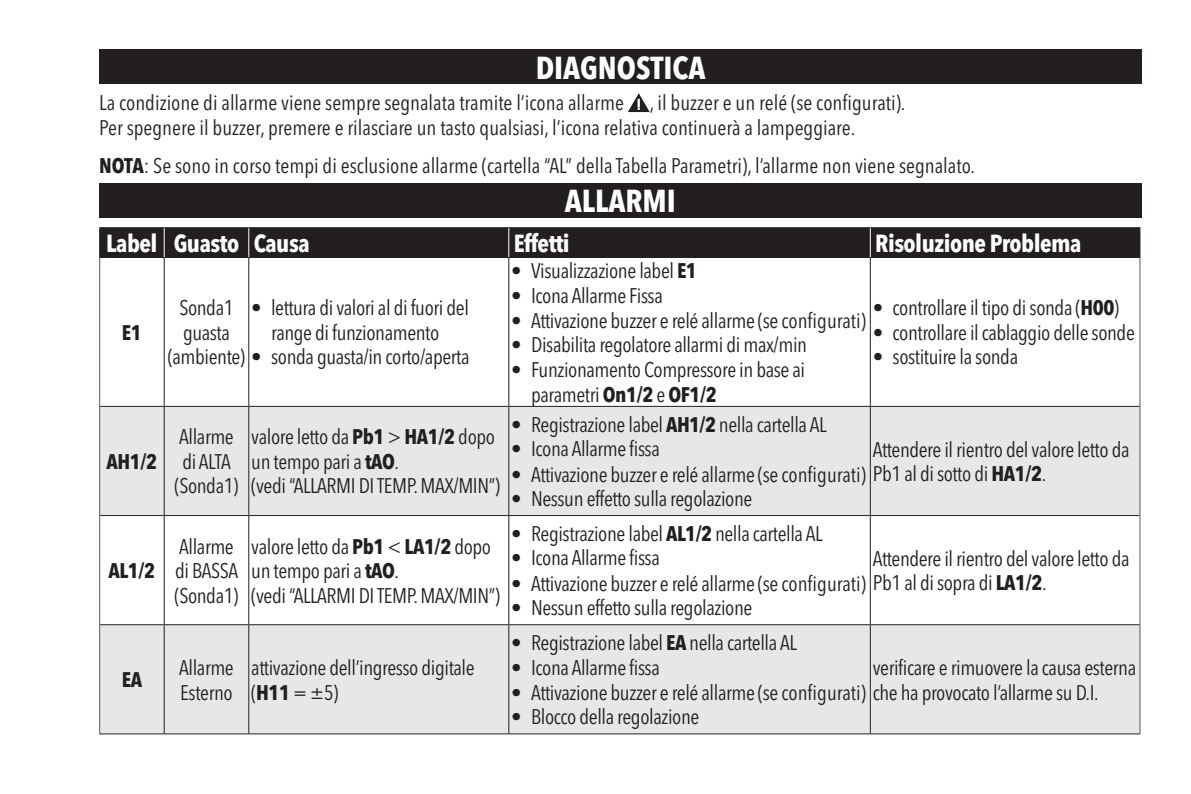
<style>
.page{position:relative;width:1191px;height:794px;background:#fff}
.page>*{position:absolute;margin:0;border:0;box-sizing:border-box;transform-origin:0 0}
.t1{font:700 condensed 31.5px "Avenir Next LT Pro";color:#fff}
.t2{font:700 condensed 24.5px "Avenir Next LT Pro";letter-spacing:-.02em;color:#fff}
.Texto_con_parrafo{font:condensed 21px/24.5px "Avenir Next LT Pro";letter-spacing:-.02em;color:#231f20}
.Texto_con_parrafo-2{font:condensed 21px "Avenir Next LT Pro";color:#231f20}
.t3{font:700 condensed 21px "Avenir Next LT Pro";letter-spacing:-.02em;color:#231f20}
.s1{font-weight:700}
</style>
<div class="page">
<div style="left:99px;top:50px;width:1042px;height:34px;background:#231f20"></div>
<svg style="left:628px;top:93px;width:21px;height:19px"></svg>
<div style="left:99px;top:183px;width:1042px;height:34px;background:#231f20"></div>
<svg style="left:100px;top:407px;width:1039px;height:326px;fill:#e6e7e9"></svg>
<hr style="left:99px;top:258px;width:1px;height:148px;background:#57585a">
<hr style="left:1139px;top:258px;width:1px;height:148px;background:#57585a">
<hr style="left:99px;top:406px;width:1px;height:109px;background:#57585a">
<hr style="left:1139px;top:406px;width:1px;height:109px;background:#57585a">
<hr style="left:99px;top:515px;width:1px;height:110px;background:#57585a">
<hr style="left:1139px;top:515px;width:1px;height:110px;background:#57585a">
<hr style="left:99px;top:625px;width:1px;height:108px;background:#57585a">
<hr style="left:1139px;top:625px;width:1px;height:108px;background:#57585a">
<hr style="left:164px;top:258px;width:1px;height:148px;background:#231f20">
<hr style="left:248px;top:258px;width:1px;height:148px;background:#231f20">
<hr style="left:508px;top:258px;width:1px;height:148px;background:#231f20">
<hr style="left:869px;top:258px;width:2px;height:148px;background:#231f20">
<hr style="left:100px;top:406px;width:64px;height:1px;background:#231f20">
<hr style="left:164px;top:406px;width:85px;height:1px;background:#231f20">
<hr style="left:164px;top:407px;width:1px;height:108px;background:#231f20">
<hr style="left:249px;top:406px;width:260px;height:1px;background:#231f20">
<hr style="left:248px;top:407px;width:1px;height:108px;background:#231f20">
<hr style="left:509px;top:406px;width:361px;height:1px;background:#231f20">
<hr style="left:508px;top:407px;width:1px;height:108px;background:#231f20">
<hr style="left:870px;top:406px;width:269px;height:1px;background:#231f20">
<hr style="left:869px;top:407px;width:2px;height:108px;background:#231f20">
<hr style="left:100px;top:515px;width:64px;height:1px;background:#231f20">
<hr style="left:164px;top:515px;width:85px;height:1px;background:#231f20">
<hr style="left:164px;top:516px;width:1px;height:108px;background:#231f20">
<hr style="left:249px;top:515px;width:260px;height:1px;background:#231f20">
<hr style="left:248px;top:516px;width:1px;height:108px;background:#231f20">
<hr style="left:509px;top:515px;width:361px;height:1px;background:#231f20">
<hr style="left:508px;top:516px;width:1px;height:108px;background:#231f20">
<hr style="left:870px;top:515px;width:269px;height:1px;background:#231f20">
<hr style="left:869px;top:516px;width:2px;height:108px;background:#231f20">
<hr style="left:100px;top:624px;width:64px;height:1px;background:#231f20">
<hr style="left:164px;top:624px;width:85px;height:1px;background:#231f20">
<hr style="left:164px;top:625px;width:1px;height:108px;background:#231f20">
<hr style="left:249px;top:624px;width:260px;height:1px;background:#231f20">
<hr style="left:248px;top:625px;width:1px;height:108px;background:#231f20">
<hr style="left:509px;top:624px;width:361px;height:1px;background:#231f20">
<hr style="left:508px;top:625px;width:1px;height:108px;background:#231f20">
<hr style="left:870px;top:624px;width:269px;height:1px;background:#231f20">
<hr style="left:869px;top:625px;width:2px;height:108px;background:#231f20">
<hr style="left:99px;top:733px;width:65px;height:1px;background:#231f20">
<hr style="left:164px;top:733px;width:85px;height:1px;background:#231f20">
<hr style="left:249px;top:733px;width:260px;height:1px;background:#231f20">
<hr style="left:509px;top:733px;width:361px;height:1px;background:#231f20">
<hr style="left:870px;top:733px;width:270px;height:1px;background:#231f20">
<hr style="left:99px;top:227px;width:65px;height:1px;background:#231f20">
<hr style="left:164px;top:227px;width:85px;height:1px;background:#231f20">
<hr style="left:249px;top:227px;width:260px;height:1px;background:#231f20">
<hr style="left:509px;top:227px;width:361px;height:1px;background:#231f20">
<hr style="left:870px;top:227px;width:270px;height:1px;background:#231f20">
<hr style="left:99px;top:257px;width:65px;height:1px;background:#231f20">
<hr style="left:164px;top:257px;width:85px;height:1px;background:#231f20">
<hr style="left:249px;top:257px;width:260px;height:1px;background:#231f20">
<hr style="left:509px;top:257px;width:361px;height:1px;background:#231f20">
<hr style="left:870px;top:257px;width:270px;height:1px;background:#231f20">
<div style="left:99px;top:228px;width:1041px;height:29px;background:#231f20"></div>
<hr style="left:869px;top:228px;width:2px;height:29px;background:#fff">
<p class="t1" style="left:535px;top:49px;width:171px">DIAGNOSTICA</p>
<p class="Texto_con_parrafo-2" style="left:99px;top:90px;width:807px">La condizione di allarme viene sempre segnalata tramite l’icona allarme , il buzzer e un relé (se configurati).</p>
<p class="Texto_con_parrafo-2" style="left:99px;top:115px;width:757px">Per spegnere il buzzer, premere e rilasciare un tasto qualsiasi, l’icona relativa continuerà a lampeggiare.</p>
<p class="Texto_con_parrafo-2" style="left:99px;top:153px;width:877px"><span class="s1">NOTA</span>: Se sono in corso tempi di esclusione allarme (cartella “AL” della Tabella Parametri), l’allarme non viene segnalato.</p>
<p class="t1" style="left:564px;top:181px;width:113px">ALLARMI</p>
<p class="t2" style="left:106px;top:228px;width:53px">Label</p>
<p class="t2" style="left:174px;top:228px;width:67px">Guasto</p>
<p class="t2" style="left:254px;top:228px;width:57px">Causa</p>
<p class="t2" style="left:514px;top:228px;width:57px">Effetti</p>
<p class="t2" style="left:875px;top:228px;width:208px">Risoluzione Problema</p>
<p class="t3" style="left:122px;top:320px;width:22px">E1</p>
<p class="Texto_con_parrafo" style="left:251px;top:296px;width:219px;text-align:center">• lettura di valori al di fuori del range di funzionamento</p>
<p class="Texto_con_parrafo" style="left:179px;top:296px;width:56px">Sonda1</p>
<p class="Texto_con_parrafo" style="left:183px;top:320px;width:48px">guasta</p>
<p class="Texto_con_parrafo" style="left:168px;top:345px;width:303px">(ambiente) • sonda guasta/in corto/aperta</p>
<p class="t3" style="left:107px;top:448px;width:52px">AH1/2</p>
<p class="t3" style="left:109px;top:558px;width:48px">AL1/2</p>
<p class="Texto_con_parrafo" style="left:179px;top:425px;width:56px">Allarme</p>
<p class="Texto_con_parrafo" style="left:182px;top:449px;width:50px">di ALTA</p>
<p class="Texto_con_parrafo" style="left:174px;top:474px;width:65px">(Sonda1)</p>
<p class="Texto_con_parrafo" style="left:251px;top:425px;width:245px">valore letto da <span class="s1">Pb1</span> &gt; <span class="s1">HA1/2</span> dopo un tempo pari a <span class="s1">tAO</span>.</p>
<p class="Texto_con_parrafo" style="left:251px;top:474px;width:250px">(vedi “ALLARMI DI TEMP. MAX/MIN”)</p>
<p class="Texto_con_parrafo" style="left:179px;top:534px;width:56px">Allarme</p>
<p class="Texto_con_parrafo" style="left:175px;top:558px;width:65px">di BASSA</p>
<p class="Texto_con_parrafo" style="left:174px;top:583px;width:65px">(Sonda1)</p>
<p class="Texto_con_parrafo" style="left:251px;top:534px;width:241px">valore letto da <span class="s1">Pb1</span> &lt; <span class="s1">LA1/2</span> dopo un tempo pari a <span class="s1">tAO</span>.</p>
<p class="Texto_con_parrafo" style="left:251px;top:583px;width:250px">(vedi “ALLARMI DI TEMP. MAX/MIN”)</p>
<p class="t3" style="left:122px;top:667px;width:22px">EA</p>
<p class="Texto_con_parrafo" style="left:179px;top:655px;width:56px">Allarme</p>
<p class="Texto_con_parrafo" style="left:180px;top:680px;width:54px">Esterno</p>
<p class="Texto_con_parrafo" style="left:251px;top:655px;width:225px">attivazione dell’ingresso digitale</p>
<p class="Texto_con_parrafo" style="left:251px;top:680px;width:89px">(<span class="s1">H11</span> = ±5)</p>
<p class="Texto_con_parrafo" style="left:511px;top:258px;width:187px">• Visualizzazione label <span class="s1">E1</span></p>
<p class="Texto_con_parrafo" style="left:511px;top:283px;width:153px">• Icona Allarme Fissa</p>
<p class="Texto_con_parrafo" style="left:511px;top:308px;width:356px">• Attivazione buzzer e relé allarme (se configurati)</p>
<p class="Texto_con_parrafo" style="left:511px;top:333px;width:297px">• Disabilita regolatore allarmi di max/min</p>
<p class="Texto_con_parrafo" style="left:531px;top:357px;width:275px;text-indent:-20px">• Funzionamento Compressore in base ai parametri <span class="s1">On1/2</span> e <span class="s1">OF1/2</span></p>
<p class="Texto_con_parrafo" style="left:872px;top:296px;width:248px">• controllare il tipo di sonda (<span class="s1">H00</span>)</p>
<p class="Texto_con_parrafo" style="left:872px;top:320px;width:264px">• controllare il cablaggio delle sonde</p>
<p class="Texto_con_parrafo" style="left:872px;top:345px;width:147px">• sostituire la sonda</p>
<p class="Texto_con_parrafo" style="left:511px;top:412px;width:317px">• Registrazione label <span class="s1">AH1/2</span> nella cartella AL</p>
<p class="Texto_con_parrafo" style="left:511px;top:436px;width:150px">• Icona Allarme fissa</p>
<p class="Texto_con_parrafo" style="left:511px;top:462px;width:536px">• Attivazione buzzer e relé allarme (se configurati) Pb1 al di sotto di <span class="s1">HA1/2</span>.</p>
<p class="Texto_con_parrafo" style="left:511px;top:486px;width:242px">• Nessun effetto sulla regolazione</p>
<p class="Texto_con_parrafo" style="left:872px;top:437px;width:258px">Attendere il rientro del valore letto da</p>
<p class="Texto_con_parrafo" style="left:511px;top:521px;width:313px">• Registrazione label <span class="s1">AL1/2</span> nella cartella AL</p>
<p class="Texto_con_parrafo" style="left:511px;top:546px;width:150px">• Icona Allarme fissa</p>
<p class="Texto_con_parrafo" style="left:511px;top:571px;width:537px">• Attivazione buzzer e relé allarme (se configurati) Pb1 al di sopra di <span class="s1">LA1/2</span>.</p>
<p class="Texto_con_parrafo" style="left:511px;top:595px;width:242px">• Nessun effetto sulla regolazione</p>
<p class="Texto_con_parrafo" style="left:872px;top:546px;width:258px">Attendere il rientro del valore letto da</p>
<p class="Texto_con_parrafo" style="left:511px;top:630px;width:287px">• Registrazione label <span class="s1">EA</span> nella cartella AL</p>
<p class="Texto_con_parrafo" style="left:511px;top:655px;width:150px">• Icona Allarme fissa</p>
<p class="Texto_con_parrafo" style="left:511px;top:680px;width:589px">• Attivazione buzzer e relé allarme (se configurati) che ha provocato l’allarme su D.I.</p>
<p class="Texto_con_parrafo" style="left:511px;top:704px;width:190px">• Blocco della regolazione</p>
<p class="Texto_con_parrafo" style="left:872px;top:655px;width:265px">verificare e rimuovere la causa esterna</p>
</div>
